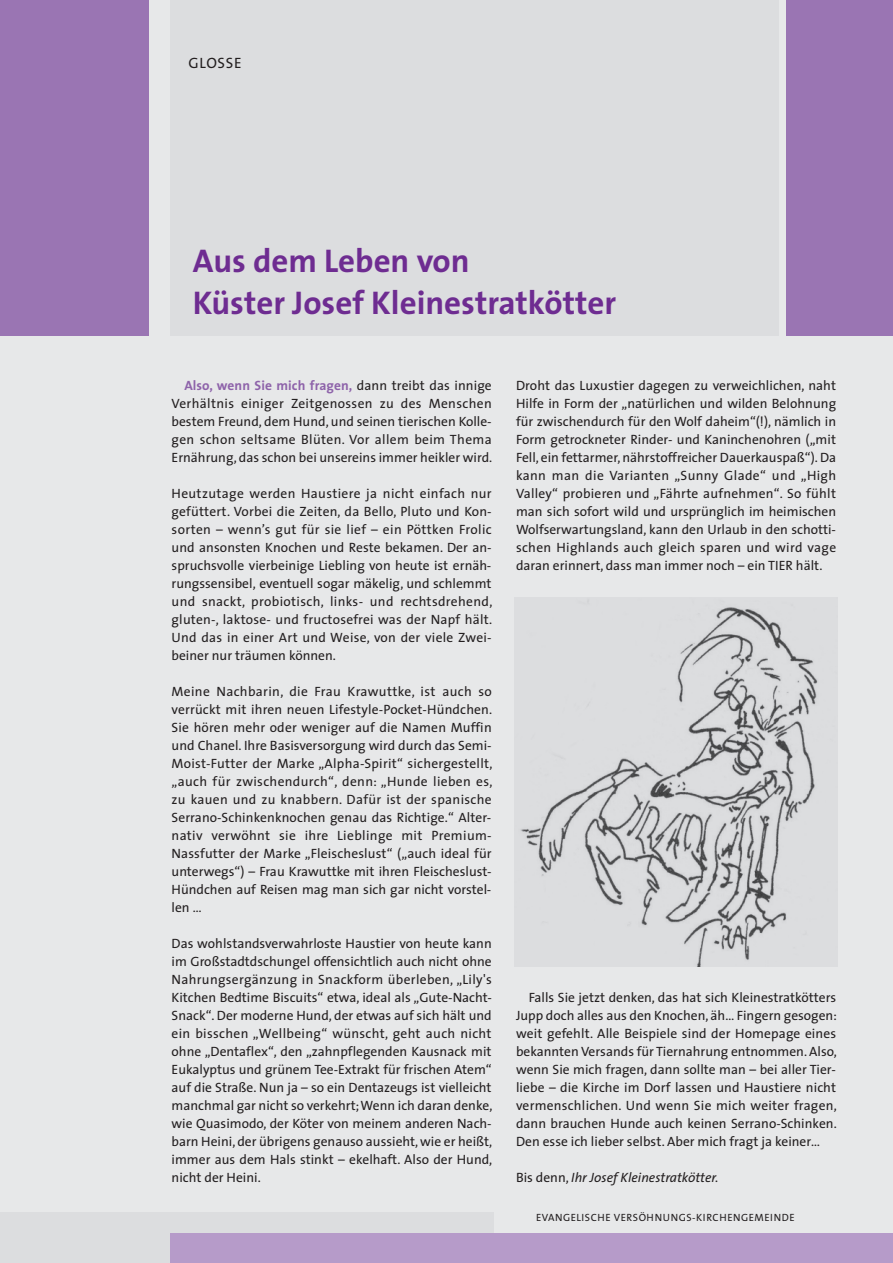
<style>
.page{position:relative;width:893px;height:1263px;background:#fff}
.page>*{position:absolute;margin:0;border:0;box-sizing:border-box;transform-origin:0 0}
.t1{font:700 33px/42px "The Sans";color:#6e2c91}
.t2{font:15px "The Sans";letter-spacing:.05em;color:#231f20}
.t3{font:13.5px/18px "The Sans";color:#231f20;text-align:justify}
.t4{font:italic 13.5px "The Sans";color:#231f20}
.t5{font:10.5px "The Sans";letter-spacing:.05em;color:#231f20}
.s1{font-weight:700;color:#8e63aa}
.s2{font-style:normal}
</style>
<div class="page">
<div style="left:0;top:0;width:893px;height:1233px;background:#e7e8e9"></div>
<div style="left:0;top:1212px;width:493px;height:51px;background:#dcdddf"></div>
<div style="left:170px;top:1233px;width:723px;height:30px;background:#b69bc9"></div>
<div style="left:170px;top:0;width:608px;height:336px;background:#dcdddf"></div>
<div style="left:0;top:0;width:149px;height:336px;background:#9a75b3"></div>
<div style="left:787px;top:0;width:106px;height:336px;background:#9a75b3"></div>
<img style="left:514px;top:597px;width:324px;height:369px">
<p class="t2" style="left:189px;top:57px;width:55px">GLOSSE</p>
<h1 class="t1" style="left:193px;top:243px;width:425px">Aus dem Leben von<br>Küster Josef Kleinestratkötter</h1>
<p class="t3" style="left:172px;top:378px;width:322px;text-indent:13px"><span class="s1">Also, wenn Sie mich fragen,</span> dann treibt das innige Verhältnis einiger Zeitgenossen zu des Menschen bestem Freund, dem Hund, und seinen tierischen Kolle&shy;gen schon seltsame Blüten. Vor allem beim Thema Ernährung, das schon bei unsereins immer heikler wird.</p>
<p class="t3" style="left:172px;top:486px;width:322px">Heutzutage werden Haustiere ja nicht einfach nur gefüttert. Vorbei die Zeiten, da Bello, Pluto und Kon&shy;sorten – wenn’s gut für sie lief – ein Pöttken Frolic und ansonsten Knochen und Reste bekamen. Der an&shy;spruchsvolle vierbeinige Liebling von heute ist ernäh&shy;rungssensibel, eventuell sogar mäkelig, und schlemmt und snackt, probiotisch, links- und rechtsdrehend, gluten-, laktose- und fructosefrei was der Napf hält.<br>Und das in einer Art und Weise, von der viele Zwei&shy;beiner nur träumen können.</p>
<p class="t3" style="left:172px;top:684px;width:322px">Meine Nachbarin, die Frau Krawuttke, ist auch so verrückt mit ihren neuen Lifestyle-Pocket-Hündchen.<br>Sie hören mehr oder weniger auf die Namen Muffin und Chanel. Ihre Basisversorgung wird durch das Semi-Moist-Futter der Marke „Alpha-Spirit“ sichergestellt, „auch für zwischendurch“, denn: „Hunde lieben es, zu kauen und zu knabbern. Dafür ist der spanische Serrano-Schinkenknochen genau das Richtige.“ Alter&shy;nativ verwöhnt sie ihre Lieblinge mit Premium-Nassfutter der Marke „Fleischeslust“ („auch ideal für unterwegs“) – Frau Krawuttke mit ihren Fleischeslust-Hündchen auf Reisen mag man sich gar nicht vorstel&shy;len …</p>
<p class="t3" style="left:172px;top:936px;width:322px">Das wohlstandsverwahrloste Haustier von heute kann im Großstadtdschungel offensichtlich auch nicht ohne Nahrungsergänzung in Snackform überleben, „Lily's Kitchen Bedtime Biscuits“ etwa, ideal als „Gute-Nacht-Snack“. Der moderne Hund, der etwas auf sich hält und ein bisschen „Wellbeing“ wünscht, geht auch nicht ohne „Dentaflex“, den „zahnpflegenden Kausnack mit Eukalyptus und grünem Tee-Extrakt für frischen Atem“ auf die Straße. Nun ja – so ein Dentazeugs ist vielleicht manchmal gar nicht so verkehrt;Wenn ich daran denke, wie Quasimodo, der Köter von meinem anderen Nach&shy;barn Heini, der übrigens genauso aussieht,wie er heißt, immer aus dem Hals stinkt – ekelhaft. Also der Hund, nicht der Heini.</p>
<p class="t3" style="left:516px;top:378px;width:322px">Droht das Luxustier dagegen zu verweichlichen, naht Hilfe in Form der „natürlichen und wilden Belohnung für zwischendurch für den Wolf daheim“(!), nämlich in Form getrockneter Rinder- und Kaninchenohren („mit Fell, ein fettarmer,nährstoffreicher Dauerkauspaß“).Da kann man die Varianten „Sunny Glade“ und „High Valley“ probieren und „Fährte aufnehmen“. So fühlt man sich sofort wild und ursprünglich im heimischen Wolfserwartungsland, kann den Urlaub in den schotti&shy;schen Highlands auch gleich sparen und wird vage daran erinnert, dass man immer noch – ein TIER hält.</p>
<p class="t3" style="left:516px;top:990px;width:322px;text-indent:13px">Falls Sie jetzt denken, das hat sich Kleinestratkötters Jupp doch alles aus den Knochen, äh… Fingern gesogen: weit gefehlt. Alle Beispiele sind der Homepage eines bekannten Versands für Tiernahrung entnommen. Also, wenn Sie mich fragen, dann sollte man – bei aller Tier&shy;liebe – die Kirche im Dorf lassen und Haustiere nicht vermenschlichen. Und wenn Sie mich weiter fragen, dann brauchen Hunde auch keinen Serrano-Schinken.<br>Den esse ich lieber selbst. Aber mich fragt ja keiner…</p>
<p class="t4" style="left:516px;top:1172px;width:204px"><span class="s2">Bis denn,</span> Ihr Josef Kleinestratkötter.</p>
<p class="t5" style="left:536px;top:1214px;width:260px">EVANGELISCHE VERSÖHNUNGS-KIRCHENGEMEINDE</p>
</div>
